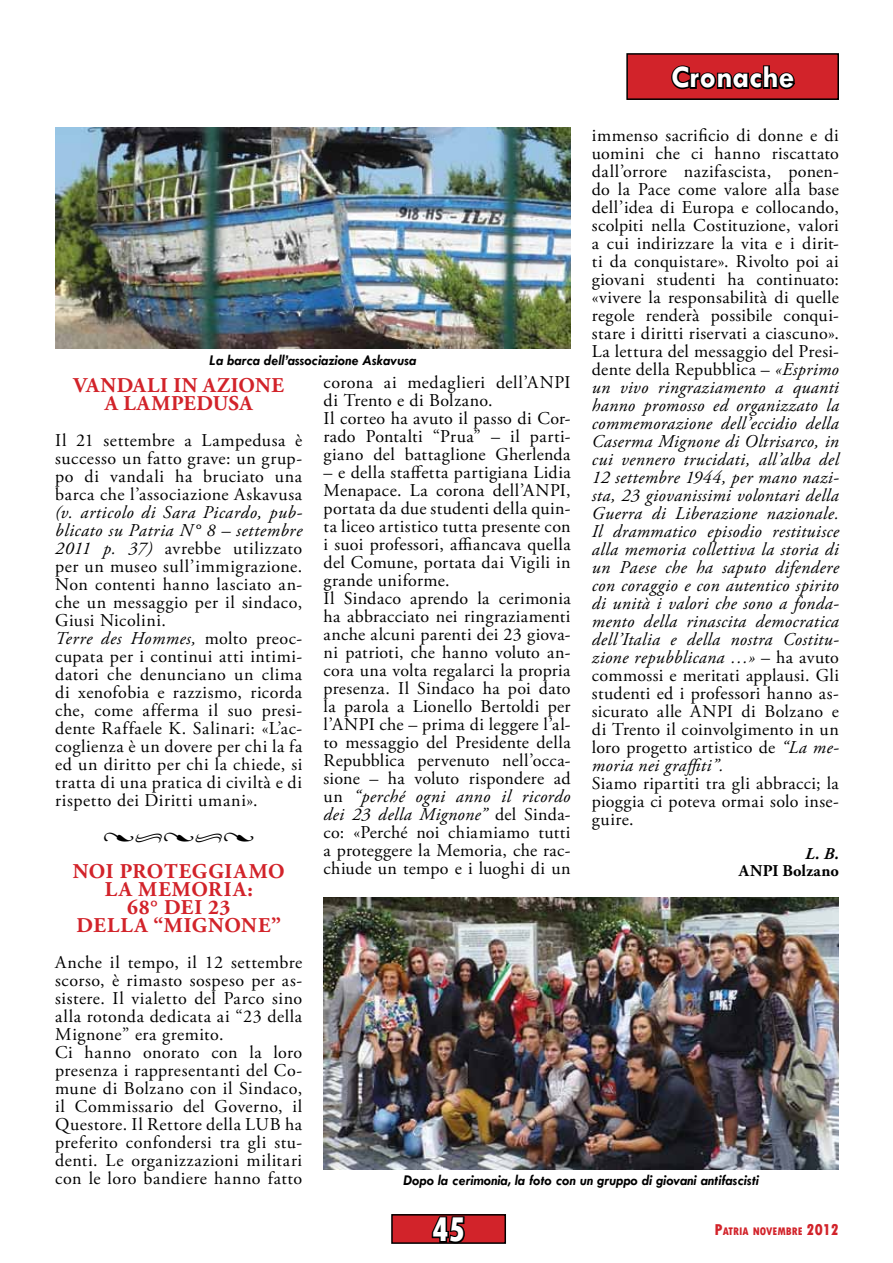
<style>
.page{position:relative;width:893px;height:1263px;background:#fff}
.page>*{position:absolute;margin:0;border:0;box-sizing:border-box;transform-origin:0 0}
.t1{font:800 condensed 36px "Tw Cen";color:#fff}
.t2{font:700 31.5px "Tw Cen";color:#fff}
.Stile_di_paragrafo_7{font:700 21px "Adobe Garamond Pro";letter-spacing:.03em;color:#d2232a}
.Stile_di_paragrafo_7-2{font:700 21px "Adobe Garamond Pro";letter-spacing:.055em;color:#d2232a}
.Stile_di_paragrafo_7-3{font:18px/18px "Adobe Garamond Pro";letter-spacing:.02em;color:#000;text-align:justify}
.Stile_di_paragrafo_7-4{font:18px "Minion Pro";color:#000}
.Stile_di_paragrafo_7-5{font:700 16.5px "Adobe Garamond Pro";letter-spacing:.015em;color:#000}
.Stile_di_paragrafo_7-6{font:italic 700 16.5px "Adobe Garamond Pro";color:#000}
.t3{font:italic 700 15px "Tw Cen";color:#000}
.t4{font:800 condensed 11.55px "Tw Cen";color:#d2232a}
.s1{font-style:italic}
.s2{font-size:16.5px}
</style>
<div class="page">
<img style="left:56px;top:128px;width:515px;height:221px">
<div style="left:392px;top:1215px;width:113px;height:28px;background:#d2232a"></div>
<svg style="left:431px;top:1217px;width:34px;height:24px"></svg>
<div style="left:391px;top:1214px;width:115px;height:30px;border:2px solid #000"></div>
<div style="left:627px;top:54px;width:211px;height:45px;background:#d2232a"></div>
<svg style="left:671px;top:65px;width:124px;height:25px"></svg>
<div style="left:626px;top:53px;width:213px;height:47px;border:2px solid #000"></div>
<img style="left:324px;top:897px;width:515px;height:272px">
<p class="t2" style="left:671px;top:59px;width:124px">Cronache</p>
<p class="Stile_di_paragrafo_7-3" style="left:592px;top:127px;width:249px">immenso sacrificio di donne e di uomini che ci hanno riscattato dall’orrore nazifascista, ponen&shy;do la Pace come valore alla base dell’idea di Europa e collocando, scolpiti nella Costituzione, valori a cui indirizzare la vita e i dirit&shy;ti da conquistare». Rivolto poi ai giovani studenti ha continuato: «vivere la responsabilità di quelle regole renderà possibile conqui&shy;stare i diritti riservati a ciascuno».<br>La lettura del messaggio del Presi&shy;dente della Repubblica – <span class="s1">«Esprimo un vivo ringraziamento a quanti hanno promosso ed organizzato la commemorazione dell’eccidio della Caserma Mignone di Oltrisarco, in cui vennero trucidati, all’alba del 12 settembre 1944, per mano nazi&shy;sta, 23 giovanissimi volontari della Guerra di Liberazione nazionale.<br>Il drammatico episodio restituisce alla memoria collettiva la storia di un Paese che ha saputo difendere con coraggio e con autentico spirito di unità i valori che sono a fonda&shy;mento della rinascita democratica dell’Italia e della nostra Costitu&shy;zione repubblicana …»</span> – ha avuto commossi e meritati applausi. Gli studenti ed i professori hanno as&shy;sicurato alle ANPI di Bolzano e di Trento il coinvolgimento in un loro progetto artistico de <span class="s1">“La me&shy;moria nei graffiti”.</span></p>
<p class="Stile_di_paragrafo_7-3" style="left:592px;top:775px;width:249px">Siamo ripartiti tra gli abbracci; la pioggia ci poteva ormai solo inse&shy;guire.</p>
<p class="Stile_di_paragrafo_7-6" style="left:805px;top:844px;width:35px">L. B.</p>
<p class="Stile_di_paragrafo_7-5" style="left:739px;top:861px;width:102px">ANPI Bolzano</p>
<p class="t3" style="left:210px;top:351px;width:208px">La barca dell’associazione Askavusa</p>
<p class="Stile_di_paragrafo_7-3" style="left:324px;top:374px;width:248px">corona ai medaglieri dell’ANPI di Trento e di Bolzano.</p>
<p class="Stile_di_paragrafo_7-3" style="left:324px;top:410px;width:249px">Il corteo ha avuto il passo di Cor&shy;rado Pontalti “Prua” – il parti&shy;giano del battaglione Gherlenda</p>
<p class="Stile_di_paragrafo_7-3" style="left:324px;top:464px;width:249px">– e della staffetta partigiana Lidia Menapace. La corona dell’ANPI, portata da due studenti della quin&shy;ta liceo artistico tutta presente con i suoi professori, affiancava quella del Comune, portata dai Vigili in grande uniforme.</p>
<p class="Stile_di_paragrafo_7-3" style="left:324px;top:590px;width:249px">Il Sindaco aprendo la cerimonia ha abbracciato nei ringraziamenti anche alcuni parenti dei 23 giova&shy;ni patrioti, che hanno voluto an&shy;cora una volta regalarci la propria presenza. Il Sindaco ha poi dato la parola a Lionello Bertoldi per l’ANPI che – prima di leggere l’al&shy;to messaggio del Presidente della Repubblica pervenuto nell’occa&shy;sione – ha voluto rispondere ad un <span class="s1">“perché ogni anno il ricordo dei 23 della Mignone”</span> del Sinda&shy;co: «Perché noi chiamiamo tutti a proteggere la Memoria, che rac&shy;chiude un tempo e i luoghi di un</p>
<p class="Stile_di_paragrafo_7" style="left:74px;top:373px;width:212px">VANDALI IN AZIONE</p>
<p class="Stile_di_paragrafo_7" style="left:105px;top:391px;width:149px">A LAMPEDUSA</p>
<p class="Stile_di_paragrafo_7-3" style="left:55px;top:432px;width:249px">Il 21 settembre a Lampedusa è successo un fatto grave: un grup&shy;po di vandali ha bruciato una barca che l’associazione Askavusa <span class="s1">(v. articolo di Sara Picardo, pub&shy;blicato su Patria N° 8 – settembre 2011 p. 37)</span> avrebbe utilizzato per un museo sull’immigrazione.<br>Non contenti hanno lasciato an&shy;che un messaggio per il sindaco, Giusi Nicolini.</p>
<p class="Stile_di_paragrafo_7-3" style="left:55px;top:630px;width:249px"><span class="s1">Terre des Hommes,</span> molto preoc&shy;cupata per i continui atti intimi&shy;datori che denunciano un clima di xenofobia e razzismo, ricorda che, come afferma il suo presi&shy;dente Raffaele K. Salinari: «L’ac&shy;coglienza è un dovere per chi la fa ed un diritto per chi la chiede, si tratta di una pratica di civiltà e di rispetto dei Diritti umani».</p>
<p class="Stile_di_paragrafo_7-4" style="left:103px;top:824px;width:153px">•••••</p>
<p class="Stile_di_paragrafo_7" style="left:73px;top:859px;width:213px">NOI PROTEGGIAMO</p>
<p class="Stile_di_paragrafo_7-2" style="left:105px;top:877px;width:149px">LA MEMORIA:</p>
<p class="Stile_di_paragrafo_7" style="left:127px;top:895px;width:105px">68° DEI 23</p>
<p class="Stile_di_paragrafo_7" style="left:77px;top:913px;width:206px">DELLA “MIGNONE”</p>
<p class="Stile_di_paragrafo_7-3" style="left:55px;top:954px;width:249px">Anche il tempo, il 12 settembre scorso, è rimasto sospeso per as&shy;sistere. Il vialetto del Parco sino alla rotonda dedicata ai “23 della Mignone” era gremito.</p>
<p class="Stile_di_paragrafo_7-3" style="left:55px;top:1044px;width:249px">Ci hanno onorato con la loro presenza i rappresentanti del Co&shy;mune di Bolzano con il Sindaco, il Commissario del Governo, il Questore. Il Rettore della LUB ha preferito confondersi tra gli stu&shy;denti. Le organizzazioni militari con le loro bandiere hanno fatto</p>
<p class="t3" style="left:404px;top:1171px;width:357px">Dopo la cerimonia, la foto con un gruppo di giovani antifascisti</p>
<p class="t1" style="left:431px;top:1208px;width:36px">45</p>
<p class="t4" style="left:714px;top:1224px;width:126px"><span class="s2">P</span>ATRIA NOVEMBRE <span class="s2">2012</span></p>
</div>
